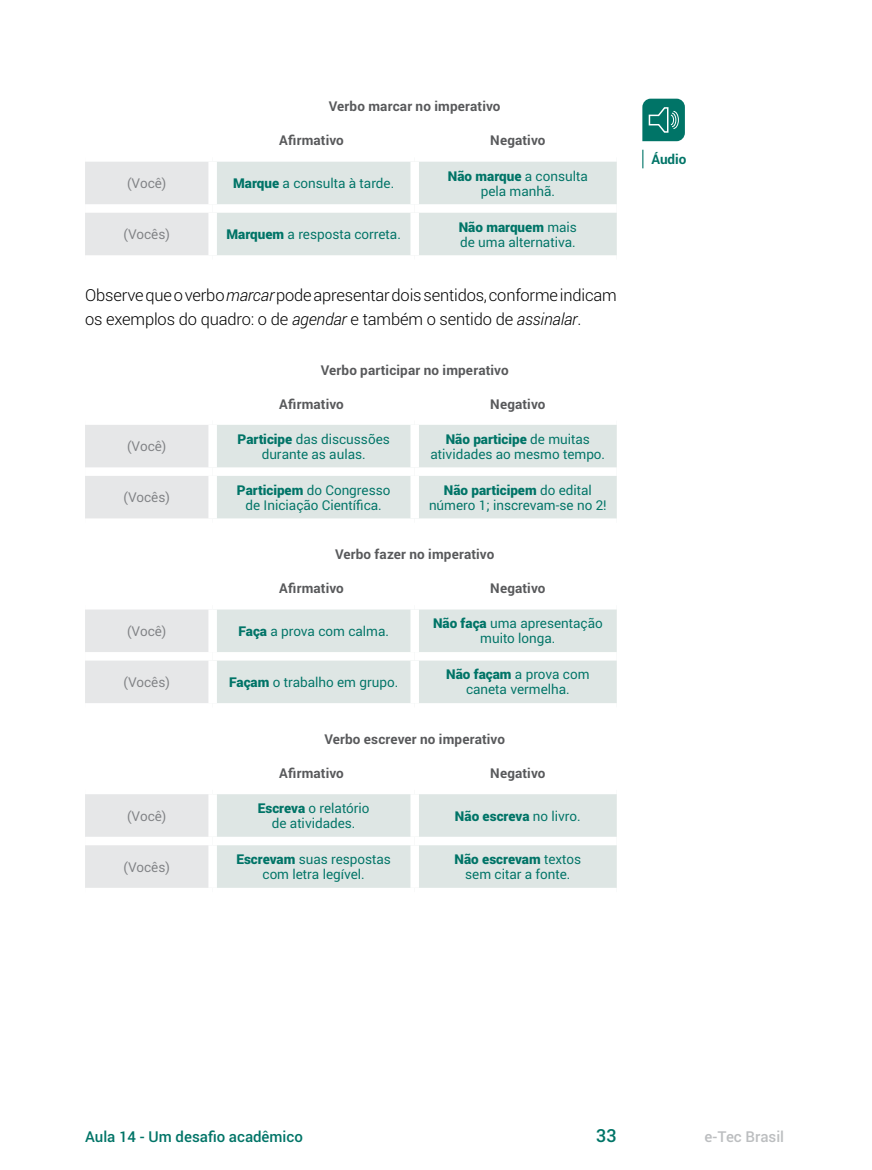
<style>
.page{position:relative;width:872px;height:1170px;background:#fff}
.page>*{position:absolute;margin:0;border:0;box-sizing:border-box;transform-origin:0 0}
.t1{font:500 18px "Roboto";color:#007467}
.t2{font:300 16.5px/24px "Roboto";letter-spacing:-.01em;color:#000}
.t3{font:500 15px "Roboto";color:#007467}
.t4{font:500 15px "Roboto";color:#bcbec0}
.t5{font:13.5px/15px "Roboto";color:#007467;text-align:center}
.t6{font:700 13.5px "Roboto";letter-spacing:.01em;color:#58595b}
.t7{font:13.5px "Roboto";color:#808285}
.t8{font:900 13.5px "Roboto";color:#007467}
.t9{font:700 13.5px "Roboto";color:#007467}
.s1{font-weight:900}
.s2{font-style:italic}
.s3{font-weight:400}
</style>
<div class="page">
<div style="left:85px;top:162px;width:123px;height:93px;background:#e6e7e8"></div>
<div style="left:217px;top:162px;width:400px;height:93px;background:#dee6e4"></div>
<div style="left:213px;top:204px;width:202px;height:9px;background:#fff"></div>
<div style="left:85px;top:204px;width:128px;height:9px;background:#fff"></div>
<div style="left:410px;top:162px;width:9px;height:42px;background:#fff"></div>
<div style="left:410px;top:213px;width:9px;height:42px;background:#fff"></div>
<div style="left:415px;top:204px;width:202px;height:9px;background:#fff"></div>
<div style="left:85px;top:425px;width:123px;height:93px;background:#e6e7e8"></div>
<div style="left:217px;top:425px;width:400px;height:93px;background:#dee6e4"></div>
<div style="left:213px;top:467px;width:202px;height:9px;background:#fff"></div>
<div style="left:85px;top:467px;width:128px;height:9px;background:#fff"></div>
<div style="left:410px;top:425px;width:9px;height:42px;background:#fff"></div>
<div style="left:410px;top:476px;width:9px;height:42px;background:#fff"></div>
<div style="left:415px;top:467px;width:202px;height:9px;background:#fff"></div>
<div style="left:85px;top:609px;width:123px;height:94px;background:#e6e7e8"></div>
<div style="left:217px;top:609px;width:400px;height:94px;background:#dee6e4"></div>
<div style="left:213px;top:652px;width:202px;height:8px;background:#fff"></div>
<div style="left:85px;top:652px;width:128px;height:8px;background:#fff"></div>
<div style="left:410px;top:609px;width:9px;height:43px;background:#fff"></div>
<div style="left:410px;top:660px;width:9px;height:43px;background:#fff"></div>
<div style="left:415px;top:652px;width:202px;height:8px;background:#fff"></div>
<div style="left:85px;top:794px;width:123px;height:93px;background:#e6e7e8"></div>
<div style="left:217px;top:794px;width:400px;height:93px;background:#dee6e4"></div>
<div style="left:213px;top:836px;width:202px;height:9px;background:#fff"></div>
<div style="left:85px;top:836px;width:128px;height:9px;background:#fff"></div>
<div style="left:410px;top:794px;width:9px;height:42px;background:#fff"></div>
<div style="left:410px;top:845px;width:9px;height:42px;background:#fff"></div>
<div style="left:415px;top:836px;width:202px;height:9px;background:#fff"></div>
<svg style="left:642px;top:150px;width:1px;height:18px"></svg>
<svg style="left:642px;top:99px;width:43px;height:42px;background:#1f8579"></svg>
<p class="t6" style="left:329px;top:97px;width:173px">Verbo marcar no imperativo</p>
<p class="t6" style="left:279px;top:131px;width:66px">Afirmativo</p>
<p class="t6" style="left:490px;top:131px;width:57px">Negativo</p>
<p class="t7" style="left:127px;top:174px;width:41px">(Você)</p>
<p class="t5" style="left:233px;top:175px;width:162px"><span class="s1">Marque</span> a consulta à tarde.</p>
<p class="t5" style="left:448px;top:168px;width:141px"><span class="s1">Não marque</span> a consulta pela manhã.</p>
<p class="t7" style="left:123px;top:225px;width:48px">(Vocês)</p>
<p class="t5" style="left:226px;top:226px;width:176px"><span class="s1">Marquem</span> a resposta correta.</p>
<p class="t5" style="left:459px;top:219px;width:120px;text-align:left"><span class="s1">Não marquem</span> mais de uma alternativa.</p>
<p class="t2" style="left:85px;top:283px;width:533px">Observequeoverbo<span class="s2">marcar</span>podeapresentardoissentidos,conformeindicam os exemplos do quadro: o de <span class="s2">agendar</span> e também o sentido de <span class="s2">assinalar</span>.</p>
<p class="t6" style="left:321px;top:360px;width:189px">Verbo participar no imperativo</p>
<p class="t6" style="left:279px;top:394px;width:66px">Afirmativo</p>
<p class="t6" style="left:490px;top:394px;width:57px">Negativo</p>
<p class="t7" style="left:127px;top:437px;width:41px">(Você)</p>
<p class="t5" style="left:237px;top:431px;width:154px"><span class="s1">Participe</span> das discussões durante as aulas.</p>
<p class="t5" style="left:430px;top:431px;width:176px"><span class="s1">Não participe</span> de muitas atividades ao mesmo tempo.</p>
<p class="t7" style="left:123px;top:488px;width:48px">(Vocês)</p>
<p class="t5" style="left:237px;top:482px;width:155px"><span class="s1">Participem</span> do Congresso de Iniciação Científica.</p>
<p class="t5" style="left:429px;top:482px;width:179px"><span class="s1">Não participem</span> do edital número 1; inscrevam-se no 2!</p>
<p class="t6" style="left:335px;top:545px;width:161px">Verbo fazer no imperativo</p>
<p class="t6" style="left:279px;top:579px;width:66px">Afirmativo</p>
<p class="t6" style="left:490px;top:579px;width:57px">Negativo</p>
<p class="t7" style="left:127px;top:621px;width:41px">(Você)</p>
<p class="t5" style="left:238px;top:623px;width:152px"><span class="s1">Faça</span> a prova com calma.</p>
<p class="t5" style="left:433px;top:615px;width:171px"><span class="s1">Não faça</span> uma apresentação muito longa.</p>
<p class="t7" style="left:123px;top:672px;width:48px">(Vocês)</p>
<p class="t5" style="left:229px;top:674px;width:171px"><span class="s1">Façam</span> o trabalho em grupo.</p>
<p class="t5" style="left:446px;top:666px;width:145px"><span class="s1">Não façam</span> a prova com caneta vermelha.</p>
<p class="t6" style="left:324px;top:729px;width:182px">Verbo escrever no imperativo</p>
<p class="t6" style="left:279px;top:763px;width:66px">Afirmativo</p>
<p class="t6" style="left:490px;top:763px;width:57px">Negativo</p>
<p class="t7" style="left:127px;top:806px;width:41px">(Você)</p>
<p class="t5" style="left:258px;top:800px;width:113px"><span class="s1">Escreva</span> o relatório de atividades.</p>
<p class="t8" style="left:455px;top:806px;width:127px">Não escreva <span class="s3">no livro.</span></p>
<p class="t7" style="left:123px;top:857px;width:48px">(Vocês)</p>
<p class="t5" style="left:236px;top:851px;width:156px"><span class="s1">Escrevam</span> suas respostas com letra legível.</p>
<p class="t5" style="left:454px;top:851px;width:128px"><span class="s1">Não escrevam</span> textos sem citar a fonte.</p>
<p class="t9" style="left:651px;top:150px;width:37px">Áudio</p>
<p class="t3" style="left:85px;top:1125px;width:219px">Aula 14 - Um desafio acadêmico</p>
<h1 class="t1" style="left:596px;top:1122px;width:22px">33</h1>
<p class="t4" style="left:704px;top:1125px;width:81px">e-Tec Brasil</p>
</div>
